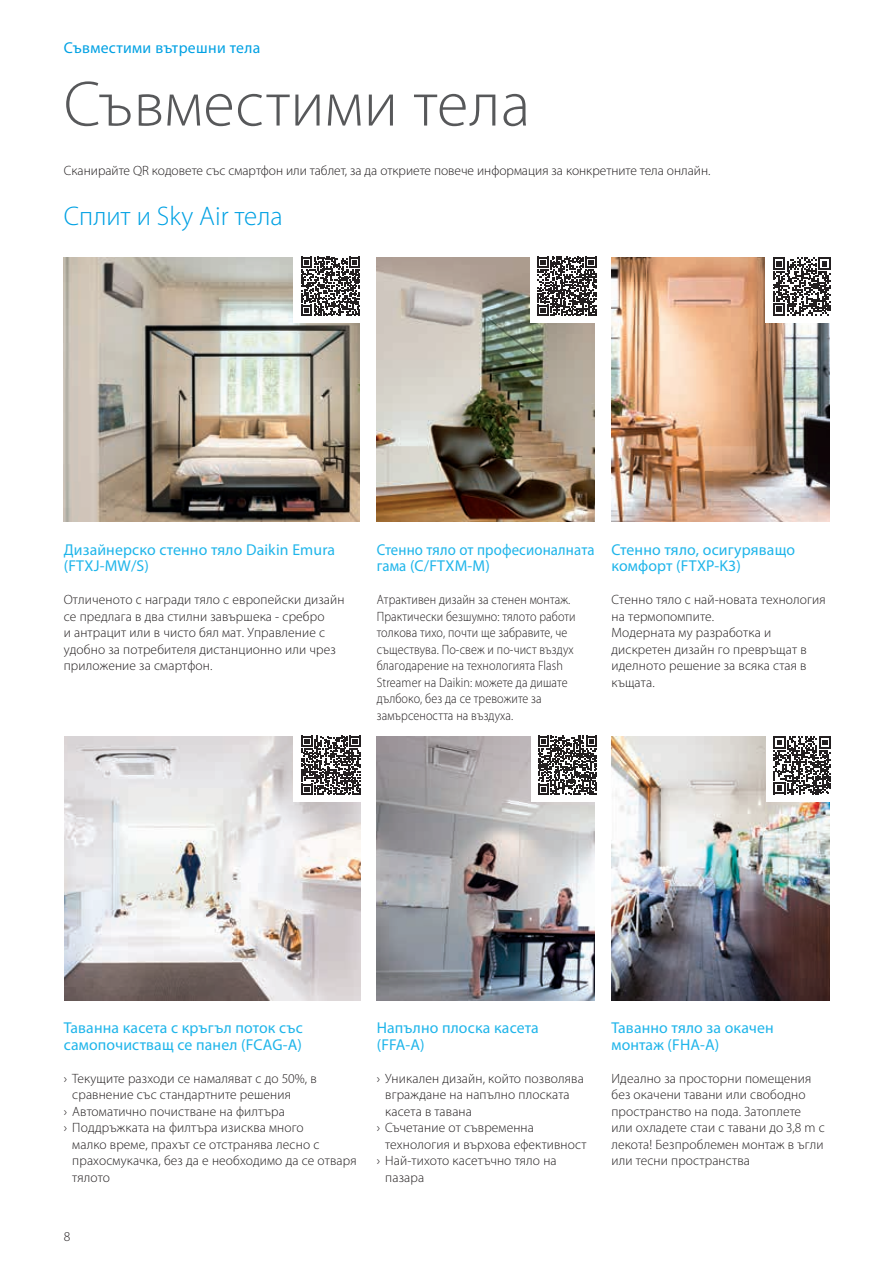
<style>
.page{position:relative;width:893px;height:1263px;background:#fff}
.page>*{position:absolute;margin:0;border:0;box-sizing:border-box;transform-origin:0 0}
.t1{font:300 64.5px "Myriad Pro";letter-spacing:.01em;color:#57585a}
.t2{font:300 27px "Myriad Pro";color:#00a1e3}
.t3{font:15.75px/16.5px "Myriad Pro";letter-spacing:.01em;color:#1fb5ea}
.t4{font:15.75px/16.5px "Myriad Pro";letter-spacing:.01em;color:#1fb5ea;scale:.94 1}
.t5{font:15.75px "Myriad Pro";letter-spacing:.02em;color:#00a1e3}
.t6{font:300 13.5px/16.5px "Myriad Pro";letter-spacing:.01em;color:#231f20}
.t7{font:300 13.5px/16.5px "Myriad Pro";letter-spacing:.01em;color:#231f20;scale:.9 1}
</style>
<div class="page">
<img style="left:611px;top:258px;width:218px;height:264px">
<img style="left:611px;top:736px;width:218px;height:264px">
<img style="left:377px;top:258px;width:217px;height:264px">
<img style="left:377px;top:736px;width:218px;height:264px">
<img style="left:64px;top:258px;width:296px;height:264px">
<img style="left:64px;top:736px;width:296px;height:264px">
<div style="left:293px;top:250px;width:75px;height:72px;background:#fff"></div>
<svg style="left:301px;top:257px;width:59px;height:59px"></svg>
<div style="left:531px;top:250px;width:72px;height:72px;background:#fff"></div>
<svg style="left:537px;top:257px;width:60px;height:59px"></svg>
<div style="left:766px;top:250px;width:72px;height:72px;background:#fff"></div>
<svg style="left:773px;top:257px;width:58px;height:58px"></svg>
<div style="left:293px;top:729px;width:76px;height:72px;background:#fff"></div>
<svg style="left:301px;top:736px;width:59px;height:59px"></svg>
<div style="left:531px;top:729px;width:72px;height:72px;background:#fff"></div>
<svg style="left:538px;top:736px;width:59px;height:59px"></svg>
<div style="left:766px;top:729px;width:72px;height:72px;background:#fff"></div>
<svg style="left:773px;top:736px;width:58px;height:58px"></svg>
<p class="t5" style="left:64px;top:38px;width:198px">Съвместими вътрешни тела</p>
<h1 class="t1" style="left:64px;top:69px;width:468px">Съвместими тела</h1>
<p class="t6" style="left:64px;top:163px;width:648px">Сканирайте QR кодовете със смартфон или таблет, за да откриете повече информация за конкретните тела онлайн.</p>
<h2 class="t2" style="left:64px;top:201px;width:220px">Сплит и Sky Air тела</h2>
<p class="t3" style="left:64px;top:541px;width:273px">Дизайнерско стенно тяло Daikin Emura (FTXJ-MW/S)</p>
<p class="t6" style="left:64px;top:592px;width:282px">Отличеното с награди тяло с европейски дизайн се предлага в два стилни завършека - сребро<br>и антрацит или в чисто бял мат. Управление с удобно за потребителя дистанционно или чрез приложение за смартфон.</p>
<p class="t4" style="left:377px;top:541px;width:233px">Стенно тяло от професионалната гама (C/FTXM-M)</p>
<p class="t7" style="left:377px;top:592px;width:222px">Атрактивен дизайн за стенен монтаж.<br>Практически безшумно: тялото работи толкова тихо, почти ще забравите, че съществува. По-свеж и по-чист въздух благодарение на технологията Flash Streamer на Daikin: можете да дишате дълбоко, без да се тревожите за замърсеността на въздуха.</p>
<p class="t3" style="left:611px;top:541px;width:185px">Стенно тяло, осигуряващо комфорт (FTXP-K3)</p>
<p class="t6" style="left:611px;top:592px;width:216px">Стенно тяло с най-новата технология на термопомпите.<br>Модерната му разработка и дискретен дизайн го превръщат в иделното решение за всяка стая в къщата.</p>
<p class="t3" style="left:64px;top:1019px;width:241px">Таванна касета с кръгъл поток със самопочистващ се панел (FCAG-A)</p>
<p class="t6" style="left:64px;top:1070px;width:254px">› Текущите разходи се намаляват с до 50%, в</p>
<p class="t6" style="left:72px;top:1087px;width:220px">сравнение със стандартните решения</p>
<p class="t6" style="left:64px;top:1103px;width:223px">› Автоматично почистване на филтъра</p>
<p class="t6" style="left:64px;top:1119px;width:241px">› Поддръжката на филтъра изисква много</p>
<p class="t6" style="left:72px;top:1136px;width:249px">малко време, прахът се отстранява лесно с</p>
<p class="t6" style="left:72px;top:1152px;width:286px">прахосмукачка, без да е необходимо да се отваря</p>
<p class="t6" style="left:72px;top:1169px;width:39px">тялото</p>
<p class="t6" style="left:64px;top:1229px;width:8px">8</p>
<p class="t3" style="left:377px;top:1019px;width:164px">Напълно плоска касета (FFA-A)</p>
<p class="t6" style="left:377px;top:1070px;width:209px">› Уникален дизайн, който позволява</p>
<p class="t6" style="left:385px;top:1087px;width:186px">вграждане на напълно плоската</p>
<p class="t6" style="left:385px;top:1103px;width:88px">касета в тавана</p>
<p class="t6" style="left:377px;top:1119px;width:159px">› Съчетание от съвременна</p>
<p class="t6" style="left:385px;top:1136px;width:203px">технология и върхова ефективност</p>
<p class="t6" style="left:377px;top:1152px;width:181px">› Най-тихото касетъчно тяло на</p>
<p class="t6" style="left:385px;top:1169px;width:40px">пазара</p>
<p class="t3" style="left:611px;top:1019px;width:164px">Таванно тяло за окачен монтаж (FHA-A)</p>
<p class="t6" style="left:611px;top:1070px;width:215px">Идеално за просторни помещения без окачени тавани или свободно пространство на пода. Затоплете или охладете стаи с тавани до 3,8 m с лекота! Безпроблемен монтаж в ъгли или тесни пространства</p>
</div>
